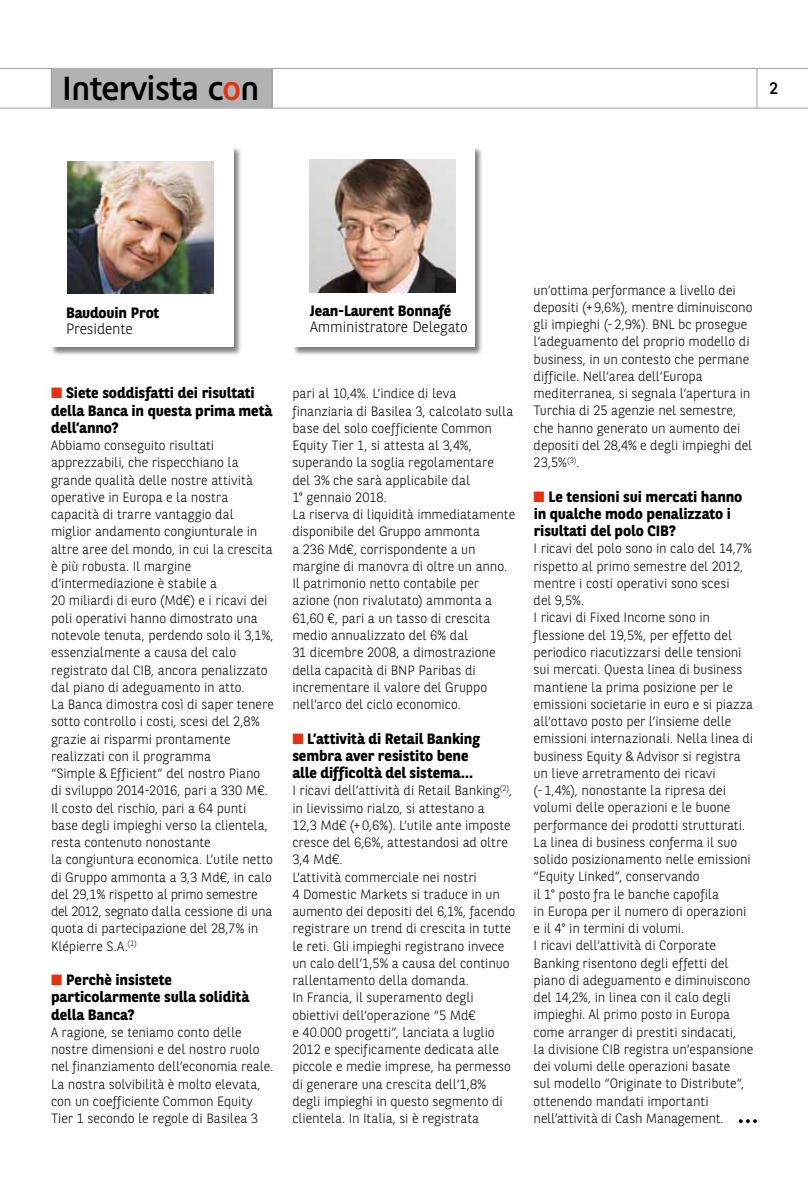
<style>
.page{position:relative;width:808px;height:1191px;background:#fff}
.page>*{position:absolute;margin:0;border:0;box-sizing:border-box;transform-origin:0 0}
.t1{font:36px "BNPP Type";letter-spacing:-.03em;color:#000}
.t2{font:16.5px "BNPP Rounded";color:#000}
.t3{font:700 15px/17.2px "BNPP Sans";letter-spacing:-.005em;color:#000}
.t4{font:300 15px "BNPP Sans";letter-spacing:-.01em;color:#000}
.t5{font:300 13.5px/17.2px "BNPP Sans";color:#000}
.s1{color:#e6310e}
</style>
<div class="page">
<hr style="left:0;top:108px;width:808px;height:1px;background:#9c9d9d">
<hr style="left:0;top:68px;width:808px;height:1px;background:#9c9d9d">
<hr style="left:757px;top:68px;width:1px;height:40px;background:#9c9d9d">
<div style="left:51px;top:69px;width:221px;height:39px;background:#b1b2b3"></div>
<hr style="left:51px;top:68px;width:1px;height:40px;background:#9c9d9d">
<hr style="left:272px;top:68px;width:1px;height:40px;background:#9c9d9d">
<div style="left:51px;top:146px;width:191px;height:210px;background:#000;opacity:.5"></div>
<div style="left:51px;top:147px;width:182px;height:200px;background:#fff"></div>
<img style="left:67px;top:161px;width:146px;height:133px">
<div style="left:292px;top:146px;width:192px;height:210px;background:#000;opacity:.5"></div>
<div style="left:292px;top:147px;width:183px;height:200px;background:#fff"></div>
<img style="left:309px;top:159px;width:146px;height:133px">
<svg style="left:739px;top:1119px;width:18px;height:4px"></svg>
<h1 class="t1" style="left:62px;top:68px;width:199px">Intervista c<span class="s1">o</span>n</h1>
<p class="t2" style="left:769px;top:79px;width:10px">2</p>
<p class="t3" style="left:66px;top:304px;width:95px">Baudouin Prot</p>
<p class="t4" style="left:66px;top:318px;width:68px">Presidente</p>
<p class="t3" style="left:310px;top:302px;width:142px">Jean-Laurent Bonnafé</p>
<p class="t4" style="left:310px;top:316px;width:159px">Amministratore Delegato</p>
<p class="t3" style="left:51px;top:384px;width:223px"><span class="s1">■</span> Siete soddisfatti dei risultati della Banca in questa prima metà dell’anno?</p>
<p class="t5" style="left:51px;top:436px;width:225px">Abbiamo conseguito risultati apprezzabili, che rispecchiano la grande qualità delle nostre attività operative in Europa e la nostra capacità di trarre vantaggio dal miglior andamento congiunturale in altre aree del mondo, in cui la crescita è più robusta. Il margine d’intermediazione è stabile a<br>20 miliardi di euro (Md€) e i ricavi dei poli operativi hanno dimostrato una notevole tenuta, perdendo solo il 3,1%, essenzialmente a causa del calo registrato dal CIB, ancora penalizzato dal piano di adeguamento in atto.<br>La Banca dimostra così di saper tenere sotto controllo i costi, scesi del 2,8% grazie ai risparmi prontamente realizzati con il programma<br>“Simple &amp; Efficient” del nostro Piano di sviluppo 2014-2016, pari a 330 M€.<br>Il costo del rischio, pari a 64 punti base degli impieghi verso la clientela, resta contenuto nonostante<br>la congiuntura economica. L’utile netto di Gruppo ammonta a 3,3 Md€, in calo del 29,1% rispetto al primo semestre del 2012, segnato dalla cessione di una quota di partecipazione del 28,7% in Klépierre S.A.<sup>(1)</sup></p>
<p class="t3" style="left:51px;top:970px;width:200px"><span class="s1">■</span> Perchè insistete particolarmente sulla solidità della Banca?</p>
<p class="t5" style="left:51px;top:1023px;width:224px">A ragione, se teniamo conto delle nostre dimensioni e del nostro ruolo nel finanziamento dell’economia reale.<br>La nostra solvibilità è molto elevata, con un coefficiente Common Equity Tier 1 secondo le regole di Basilea 3</p>
<p class="t5" style="left:292px;top:384px;width:224px">pari al 10,4%. L’indice di leva finanziaria di Basilea 3, calcolato sulla base del solo coefficiente Common<br>Equity Tier 1, si attesta al 3,4%, superando la soglia regolamentare del 3% che sarà applicabile dal<br>1° gennaio 2018.<br>La riserva di liquidità immediatamente disponibile del Gruppo ammonta<br>a 236 Md€, corrispondente a un margine di manovra di oltre un anno.<br>Il patrimonio netto contabile per azione (non rivalutato) ammonta a<br>61,60 €, pari a un tasso di crescita medio annualizzato del 6% dal<br>31 dicembre 2008, a dimostrazione della capacità di BNP Paribas di incrementare il valore del Gruppo nell’arco del ciclo economico.</p>
<p class="t3" style="left:292px;top:729px;width:189px"><span class="s1">■</span> L’attività di Retail Banking sembra aver resistito bene alle difficoltà del sistema…</p>
<p class="t5" style="left:292px;top:781px;width:224px">I ricavi dell’attività di Retail Banking<sup>(2)</sup>, in lievissimo rialzo, si attestano a<br>12,3 Md€ (+0,6%). L’utile ante imposte cresce del 6,6%, attestandosi ad oltre 3,4 Md€.<br>L’attività commerciale nei nostri<br>4 Domestic Markets si traduce in un aumento dei depositi del 6,1%, facendo registrare un trend di crescita in tutte le reti. Gli impieghi registrano invece un calo dell’1,5% a causa del continuo rallentamento della domanda.<br>In Francia, il superamento degli obiettivi dell’operazione “5 Md€<br>e 40.000 progetti”, lanciata a luglio 2012 e specificamente dedicata alle piccole e medie imprese, ha permesso di generare una crescita dell’1,8% degli impieghi in questo segmento di clientela. In Italia, si è registrata</p>
<p class="t5" style="left:534px;top:281px;width:220px">un’ottima performance a livello dei depositi (+9,6%), mentre diminuiscono gli impieghi (-2,9%). BNL bc prosegue l’adeguamento del proprio modello di business, in un contesto che permane difficile. Nell’area dell’Europa mediterranea, si segnala l’apertura in Turchia di 25 agenzie nel semestre, che hanno generato un aumento dei depositi del 28,4% e degli impieghi del 23,5%<sup>(3)</sup>.</p>
<p class="t3" style="left:534px;top:487px;width:210px"><span class="s1">■</span> Le tensioni sui mercati hanno in qualche modo penalizzato i risultati del polo CIB?</p>
<p class="t5" style="left:534px;top:539px;width:221px">I ricavi del polo sono in calo del 14,7% rispetto al primo semestre del 2012, mentre i costi operativi sono scesi<br>del 9,5%.<br>I ricavi di Fixed Income sono in flessione del 19,5%, per effetto del periodico riacutizzarsi delle tensioni sui mercati. Questa linea di business mantiene la prima posizione per le emissioni societarie in euro e si piazza all’ottavo posto per l’insieme delle emissioni internazionali. Nella linea di business Equity &amp; Advisor si registra un lieve arretramento dei ricavi (-1,4%), nonostante la ripresa dei volumi delle operazioni e le buone performance dei prodotti strutturati.<br>La linea di business conferma il suo solido posizionamento nelle emissioni “Equity Linked”, conservando<br>il 1° posto fra le banche capofila<br>in Europa per il numero di operazioni e il 4° in termini di volumi.<br>I ricavi dell’attività di Corporate Banking risentono degli effetti del piano di adeguamento e diminuiscono del 14,2%, in linea con il calo degli impieghi. Al primo posto in Europa come arranger di prestiti sindacati,<br>la divisione CIB registra un’espansione dei volumi delle operazioni basate<br>sul modello “Originate to Distribute”, ottenendo mandati importanti nell’attività di Cash Management.</p>
</div>
